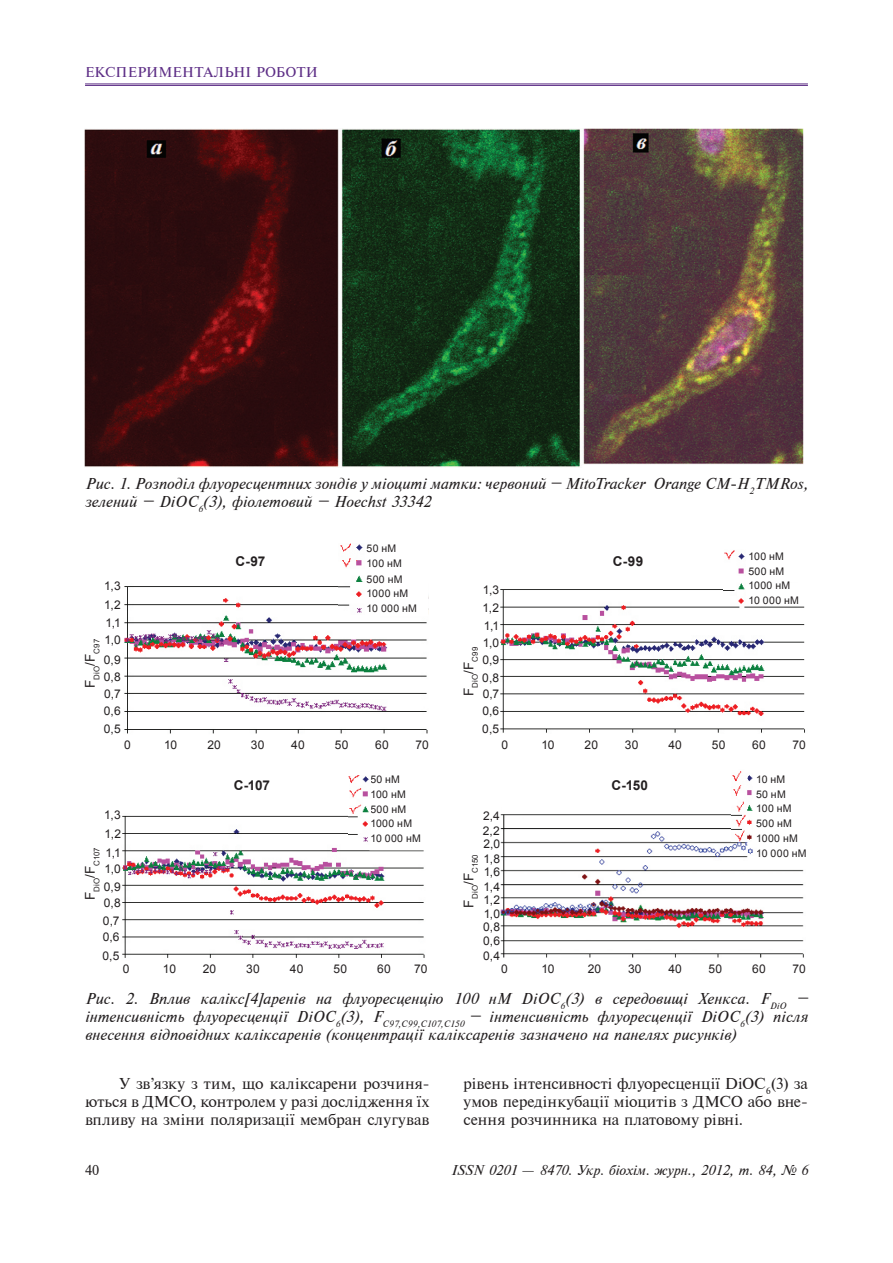
<style>
.page{position:relative;width:893px;height:1263px;background:#fff}
.page>*{position:absolute;margin:0;border:0;box-sizing:border-box;transform-origin:0 0}
.t1{font:15px/18px "Newton C Italic";letter-spacing:.005em;color:#231f20}
.t2{font:15px/18px "Newton C";letter-spacing:.005em;color:#231f20;text-align:justify}
.t3{font:13.5px "Newton C Italic";color:#231f20}
.t4{font:13.5px "Newton C";letter-spacing:.005em;color:#5d2e86}
.t5{font:700 13.5px "Arial";letter-spacing:-.005em;color:#231f20}
.t6{font:13.5px "Newton C";color:#231f20}
.t7{font:12px/17.4px "Arial";letter-spacing:.015em;color:#231f20}
.t8{font:10.5px/14.9px "Arial";letter-spacing:.025em;color:#231f20}
.t9{font:7.8px "Arial";letter-spacing:.03em;color:#231f20}
.s1{font-family:"Newton C"}
</style>
<div class="page">
<hr style="left:85px;top:84px;width:723px;height:1px;background:#5d2e86">
<hr style="left:85px;top:85px;width:723px;height:1px;background:#5d2e86">
<img style="left:124px;top:586px;width:304px;height:148px">
<div style="left:364px;top:580px;width:65px;height:37px;background:#fff"></div>
<img style="left:85px;top:129px;width:719px;height:338px">
<img style="left:339px;top:543px;width:25px;height:71px">
<img style="left:500px;top:589px;width:305px;height:144px">
<div style="left:739px;top:581px;width:65px;height:25px;background:#fff"></div>
<img style="left:723px;top:550px;width:23px;height:55px">
<img style="left:122px;top:815px;width:303px;height:143px">
<div style="left:369px;top:807px;width:60px;height:43px;background:#fff"></div>
<img style="left:348px;top:776px;width:22px;height:66px">
<img style="left:500px;top:814px;width:304px;height:144px">
<div style="left:750px;top:803px;width:58px;height:58px;background:#fff"></div>
<svg style="left:747px;top:848px;width:6px;height:8px"></svg>
<img style="left:732px;top:771px;width:21px;height:70px">
<p class="t4" style="left:85px;top:64px;width:22px">експ</p>
<p class="t4" style="left:128px;top:64px;width:66px">ериментал</p>
<p class="t4" style="left:225px;top:64px;width:95px">ьні роботи</p>
<p class="t1" style="left:85px;top:474px;width:724px">Рис. 1. Розподіл флуоресцентних зондів у міоциті матки: червоний – MitoTracker Orange CM-H<sub>2</sub>TMRos, зелений – DiOC<sub>6</sub>(3), фіолетовий – Hoechst 33342</p>
<p class="t7" style="left:104px;top:577px;width:18px;line-height:18.8px">1,3<br>1,2</p>
<p class="t7" style="left:104px;top:614px;width:18px;line-height:17.9px">1,1<br>1,0</p>
<p class="t7" style="left:104px;top:651px;width:18px;text-align:justify">0,9<br>0,8<br>0,7<br>0,6<br>0,5</p>
<p class="t9" style="left:92px;top:688px;width:51px;rotate:-90deg"><sup>F</sup>DiO<sup>/F</sup>C97</p>
<p class="t5" style="left:235px;top:552px;width:31px">C-97</p>
<p class="t8" style="left:367px;top:541px;width:37px">50 нМ<br>100 нМ</p>
<p class="t8" style="left:367px;top:573px;width:43px;line-height:13.2px">500 нМ<br>1000 нМ</p>
<p class="t8" style="left:367px;top:601px;width:52px">10 000 нМ</p>
<p class="t7" style="left:124px;top:736px;width:8px">0</p>
<p class="t7" style="left:164px;top:736px;width:15px">10</p>
<p class="t7" style="left:207px;top:736px;width:15px">20</p>
<p class="t7" style="left:251px;top:736px;width:15px">30</p>
<p class="t7" style="left:291px;top:736px;width:15px">40</p>
<p class="t7" style="left:335px;top:736px;width:15px">50</p>
<p class="t7" style="left:375px;top:736px;width:15px">60</p>
<p class="t7" style="left:415px;top:736px;width:15px">70</p>
<p class="t7" style="left:104px;top:806px;width:18px;line-height:18.8px;text-align:justify">1,3<br>1,2<br>1,1</p>
<p class="t7" style="left:104px;top:860px;width:18px;line-height:17.9px">1,0<br>0,9</p>
<p class="t7" style="left:103px;top:894px;width:19px;line-height:18.3px">0,8<br>0,7</p>
<p class="t7" style="left:103px;top:928px;width:18px;line-height:18.5px">0,6<br>0,5</p>
<p class="t9" style="left:92px;top:900px;width:55px;rotate:-90deg"><sup>F</sup>DiO<sup>/F</sup>C107</p>
<p class="t5" style="left:234px;top:776px;width:38px">C-107</p>
<p class="t8" style="left:370px;top:772px;width:37px">50 нМ<br>100 нМ</p>
<p class="t8" style="left:370px;top:831px;width:52px">10 000 нМ</p>
<p class="t8" style="left:370px;top:802px;width:37px">500 нМ</p>
<p class="t8" style="left:370px;top:816px;width:43px">1000 нМ</p>
<p class="t7" style="left:123px;top:960px;width:8px">0</p>
<p class="t7" style="left:163px;top:960px;width:15px">10</p>
<p class="t7" style="left:203px;top:960px;width:15px">20</p>
<p class="t7" style="left:246px;top:960px;width:15px">30</p>
<p class="t7" style="left:290px;top:960px;width:15px">40</p>
<p class="t7" style="left:333px;top:960px;width:15px">50</p>
<p class="t7" style="left:377px;top:960px;width:15px">60</p>
<p class="t7" style="left:414px;top:960px;width:15px">70</p>
<p class="t7" style="left:482px;top:581px;width:18px;text-align:justify">1,3<br>1,2<br>1,1<br>1,0<br>0,9<br>0,8<br>0,7<br>0,6<br>0,5</p>
<p class="t9" style="left:470px;top:696px;width:51px;rotate:-90deg"><sup>F</sup>DiO<sup>/F</sup>C99</p>
<p class="t5" style="left:613px;top:552px;width:32px">C-99</p>
<p class="t8" style="left:748px;top:549px;width:37px">100 нМ<br>500 нМ</p>
<p class="t8" style="left:748px;top:578px;width:43px">1000 нМ</p>
<p class="t8" style="left:748px;top:593px;width:52px">10 000 нМ</p>
<p class="t7" style="left:501px;top:736px;width:8px">0</p>
<p class="t7" style="left:541px;top:736px;width:15px">10</p>
<p class="t7" style="left:584px;top:736px;width:15px">20</p>
<p class="t7" style="left:625px;top:736px;width:15px">30</p>
<p class="t7" style="left:668px;top:736px;width:15px">40</p>
<p class="t7" style="left:712px;top:736px;width:15px">50</p>
<p class="t7" style="left:752px;top:736px;width:15px">60</p>
<p class="t7" style="left:793px;top:736px;width:15px">70</p>
<p class="t7" style="left:483px;top:809px;width:19px;line-height:14.9px">2,4<br>2,2</p>
<p class="t7" style="left:483px;top:836px;width:18px;line-height:14.7px">2,0<br>1,8</p>
<p class="t7" style="left:484px;top:864px;width:18px;line-height:14.9px">1,6<br>1,4</p>
<p class="t7" style="left:483px;top:893px;width:18px;line-height:13.6px;text-align:justify">1,2<br>1,0<br>0,8</p>
<p class="t9" style="left:470px;top:907px;width:55px;rotate:-90deg"><sup>F</sup>DiO<sup>/F</sup>C150</p>
<p class="t7" style="left:483px;top:934px;width:18px;line-height:14.1px">0,6<br>0,4</p>
<p class="t5" style="left:611px;top:776px;width:38px">C-150</p>
<p class="t8" style="left:756px;top:772px;width:31px">10 нМ</p>
<p class="t8" style="left:756px;top:801px;width:52px">100 нМ<br>500 нМ<br>1000 нМ<br>10 000 нМ</p>
<p class="t8" style="left:756px;top:786px;width:31px">50 нМ</p>
<p class="t7" style="left:501px;top:960px;width:8px">0</p>
<p class="t7" style="left:541px;top:960px;width:15px">10</p>
<p class="t7" style="left:588px;top:960px;width:15px">20</p>
<p class="t7" style="left:628px;top:960px;width:15px">30</p>
<p class="t7" style="left:668px;top:960px;width:15px">40</p>
<p class="t7" style="left:709px;top:960px;width:15px">50</p>
<p class="t7" style="left:752px;top:960px;width:15px">60</p>
<p class="t7" style="left:792px;top:960px;width:15px">70</p>
<p class="t1" style="left:85px;top:990px;width:724px;text-align:justify">Рис. 2. Вплив калікс[4]аренів на флуоресценцію 100 нМ DiOC<sub>6</sub>(3) в середовищі Хенкса. F<sub>DiO</sub> – інтенсивність флуоресценції DiOC<sub>6</sub>(3), F<sub>С97,С99,С107,С150</sub> – інтенсивність флуоресценції DiOC<sub>6</sub>(3) після внесення відповідних каліксаренів (концентрації каліксаренів зазначено на панелях рисунків)</p>
<p class="t2" style="left:85px;top:1074px;width:346px;text-indent:34px">У зв’язку з тим, що каліксарени розчиня&shy;ються в ДМСО, контролем у разі дослідження їх впливу на зміни поляризації мембран слугував</p>
<p class="t2" style="left:463px;top:1074px;width:346px">рівень інтенсивності флуоресценції DiOC<sub>6</sub>(3) за умов передінкубації міоцитів з ДМСО або вне&shy;сення розчинника на платовому рівні.</p>
<p class="t6" style="left:85px;top:1163px;width:16px">40</p>
<p class="t3" style="left:451px;top:1163px;width:358px">ISSN 0201 <span class="s1">—</span> 8470. Укр. біохім. журн., 2012, т. 84, № 6</p>
</div>
